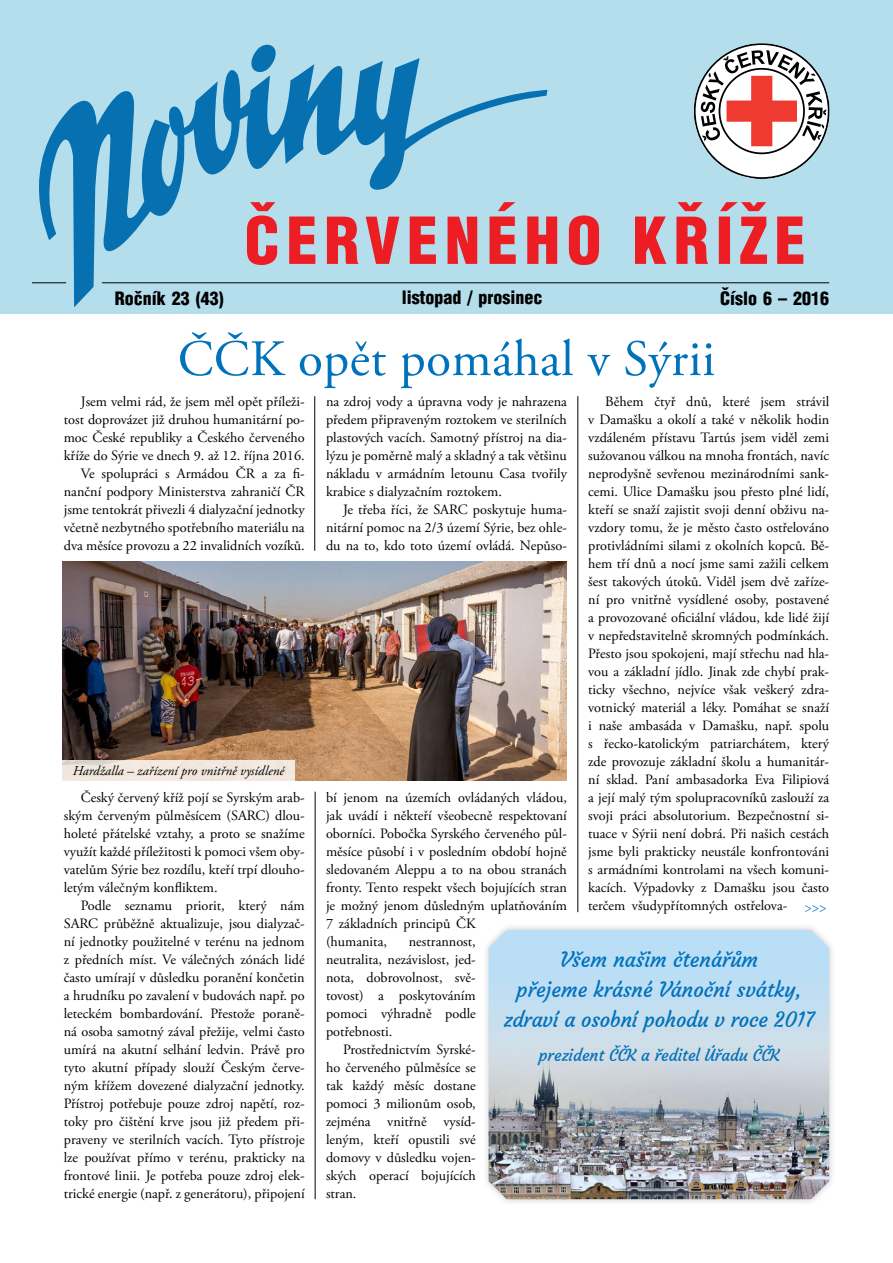
<style>
.page{position:relative;width:893px;height:1263px;background:#fff}
.page>*{position:absolute;margin:0;border:0;box-sizing:border-box;transform-origin:0 0}
.t1{font:900 63px "Switzerland Cond";letter-spacing:.105em;color:#ed1d24}
.t2{font:51px "Adobe Garamond Pro";letter-spacing:.01em;color:#0072bc}
.t3{font:21px/30px "Courgette";color:#0072bc;text-align:center}
.t4{font:900 18px "Switzerland Cond";color:#000}
.t5{font:16.5px "Courgette";color:#0072bc}
.t6{font:14.25px/18px "Adobe Garamond Pro";color:#000;text-align:justify}
.t7{font:italic 13.5px "Adobe Garamond Pro";color:#000}
.t8{font:13.5px "Minion Pro";color:#0072bc}
</style>
<div class="page">
<div style="left:0;top:0;width:893px;height:313px;background:#b5deed"></div>
<svg style="left:39px;top:58px;width:508px;height:249px"></svg>
<svg style="left:249px;top:45px;width:32px;height:28px"></svg>
<hr style="left:102px;top:282px;width:727px;height:1px;background:#000">
<hr style="left:32px;top:282px;width:34px;height:1px;background:#000">
<svg style="left:694px;top:43px;width:91px;height:136px"></svg>
<hr style="left:314px;top:396px;width:1px;height:155px;background:#000">
<hr style="left:578px;top:396px;width:1px;height:516px;background:#000">
<div style="left:482px;top:923px;width:354px;height:283px;background:#000;opacity:.2"></div>
<img style="left:489px;top:930px;width:340px;height:269px">
<img style="left:63px;top:561px;width:503px;height:219px">
<div style="left:63px;top:760px;width:232px;height:20px;background:#f2e8df"></div>
<hr style="left:315px;top:792px;width:1px;height:407px;background:#000">
<h1 class="t1" style="left:244px;top:200px;width:563px">ČERVENÉHO KŘÍŽE</h1>
<p class="t4" style="left:115px;top:287px;width:110px">Ročník 23 (43)</p>
<p class="t4" style="left:402px;top:286px;width:142px">listopad / prosinec</p>
<p class="t4" style="left:720px;top:287px;width:110px">Číslo 6 – 2016</p>
<h2 class="t2" style="left:178px;top:328px;width:539px">ČČK opět pomáhal v Sýrii</h2>
<p class="t6" style="left:64px;top:393px;width:242px;text-align:right">Jsem velmi rád, že jsem měl opět příleži&shy;tost doprovázet již druhou humanitární po&shy;moc České republiky a Českého červeného kříže do Sýrie ve dnech 9. až 12. října 2016.<br>Ve spolupráci s Armádou ČR a za fi&shy;nanční podpory Ministerstva zahraničí ČR jsme tentokrát přivezli 4 dialyzační jednotky včetně nezbytného spotřebního materiálu na dva měsíce provozu a 22 invalidních vozíků.</p>
<p class="t7" style="left:73px;top:762px;width:213px">Hardžalla – zařízení pro vnitřně vysídlené</p>
<p class="t6" style="left:64px;top:789px;width:242px;text-indent:17px">Český červený kříž pojí se Syrským arab&shy;ským červeným půlměsícem (SARC) dlou&shy;holeté přátelské vztahy, a proto se snažíme využít každé příležitosti k pomoci všem oby&shy;vatelům Sýrie bez rozdílu, kteří trpí dlouho&shy;letým válečným konfliktem.</p>
<p class="t6" style="left:64px;top:897px;width:242px;text-indent:17px">Podle seznamu priorit, který nám SARC průběžně aktualizuje, jsou dialyzač&shy;ní jednotky použitelné v terénu na jednom z předních míst. Ve válečných zónách lidé často umírají v důsledku poranění končetin a hrudníku po zavalení v budovách např. po leteckém bombardování. Přestože poraně&shy;ná osoba samotný zával přežije, velmi často umírá na akutní selhání ledvin. Právě pro tyto akutní případy slouží Českým červe&shy;ným křížem dovezené dialyzační jednotky.<br>Přístroj potřebuje pouze zdroj napětí, roz&shy;toky pro čištění krve jsou již předem při&shy;praveny ve sterilních vacích. Tyto přístroje lze používat přímo v terénu, prakticky na frontové linii. Je potřeba pouze zdroj elek&shy;trické energie (např. z generátoru), připojení</p>
<p class="t6" style="left:588px;top:393px;width:242px;text-indent:17px">Během čtyř dnů, které jsem strávil v Damašku a okolí a také v několik hodin vzdáleném přístavu Tartús jsem viděl zemi sužovanou válkou na mnoha frontách, navíc neprodyšně sevřenou mezinárodními sank&shy;cemi. Ulice Damašku jsou přesto plné lidí, kteří se snaží zajistit svoji denní obživu na&shy;vzdory tomu, že je město často ostřelováno protivládními silami z okolních kopců. Bě&shy;hem tří dnů a nocí jsme sami zažili celkem šest takových útoků. Viděl jsem dvě zaříze&shy;ní pro vnitřně vysídlené osoby, postavené a provozované oficiální vládou, kde lidé žijí v nepředstavitelně skromných podmínkách.<br>Přesto jsou spokojeni, mají střechu nad hla&shy;vou a základní jídlo. Jinak zde chybí prak&shy;ticky všechno, nejvíce však veškerý zdra&shy;votnický materiál a léky. Pomáhat se snaží i naše ambasáda v Damašku, např. spolu s řecko-katolickým patriarchátem, který zde provozuje základní školu a humanitár&shy;ní sklad. Paní ambasadorka Eva Filipiová a její malý tým spolupracovníků zaslouží za svoji práci absolutorium. Bezpečnostní si&shy;tuace v Sýrii není dobrá. Při našich cestách jsme byli prakticky neustále konfrontováni s armádními kontrolami na všech komuni&shy;kacích. Výpadovky z Damašku jsou často terčem všudypřítomných ostřelova-</p>
<p class="t6" style="left:326px;top:393px;width:242px">na zdroj vody a úpravna vody je nahrazena předem připraveným roztokem ve sterilních plastových vacích. Samotný přístroj na dia&shy;lýzu je poměrně malý a skladný a tak většinu nákladu v armádním letounu Casa tvořily krabice s dialyzačním roztokem.</p>
<p class="t6" style="left:326px;top:501px;width:242px;text-indent:17px">Je třeba říci, že SARC poskytuje huma&shy;nitární pomoc na 2/3 území Sýrie, bez ohle&shy;du na to, kdo toto území ovládá. Nepůso-</p>
<p class="t6" style="left:326px;top:789px;width:242px;text-align:left">bí jenom na územích ovládaných vládou, jak uvádí i někteří všeobecně respektovaní oborníci. Pobočka Syrského červeného půl&shy;měsíce působí i v posledním období hojně sledovaném Aleppu a to na obou stranách fronty. Tento respekt všech bojujících stran je možný jenom důsledným uplatňováním 7 základních principů ČK<br>(humanita,</p>
<p class="t8" style="left:804px;top:899px;width:24px">&gt;&gt;&gt;</p>
<h3 class="t3" style="left:504px;top:944px;width:312px">Všem našim čtenářům<br>přejeme krásné Vánoční svátky, zdraví a osobní pohodu v roce 2017</h3>
<p class="t5" style="left:539px;top:1045px;width:243px">prezident ČČK a ředitel Úřadu ČČK</p>
<p class="t6" style="left:326px;top:933px;width:151px;text-indent:83px">nestrannost, neutralita, nezávislost, jed&shy;nota, dobrovolnost, svě&shy;tovost) a poskytováním pomoci výhradně podle potřebnosti.</p>
<p class="t6" style="left:326px;top:1041px;width:151px;text-indent:17px">Prostřednictvím Syrské&shy;ho červeného půlměsíce se tak každý měsíc dostane pomoci 3 milionům osob, zejména vnitřně vysíd&shy;leným, kteří opustili své domovy v důsledku vojen&shy;ských operací bojujících stran.</p>
</div>
